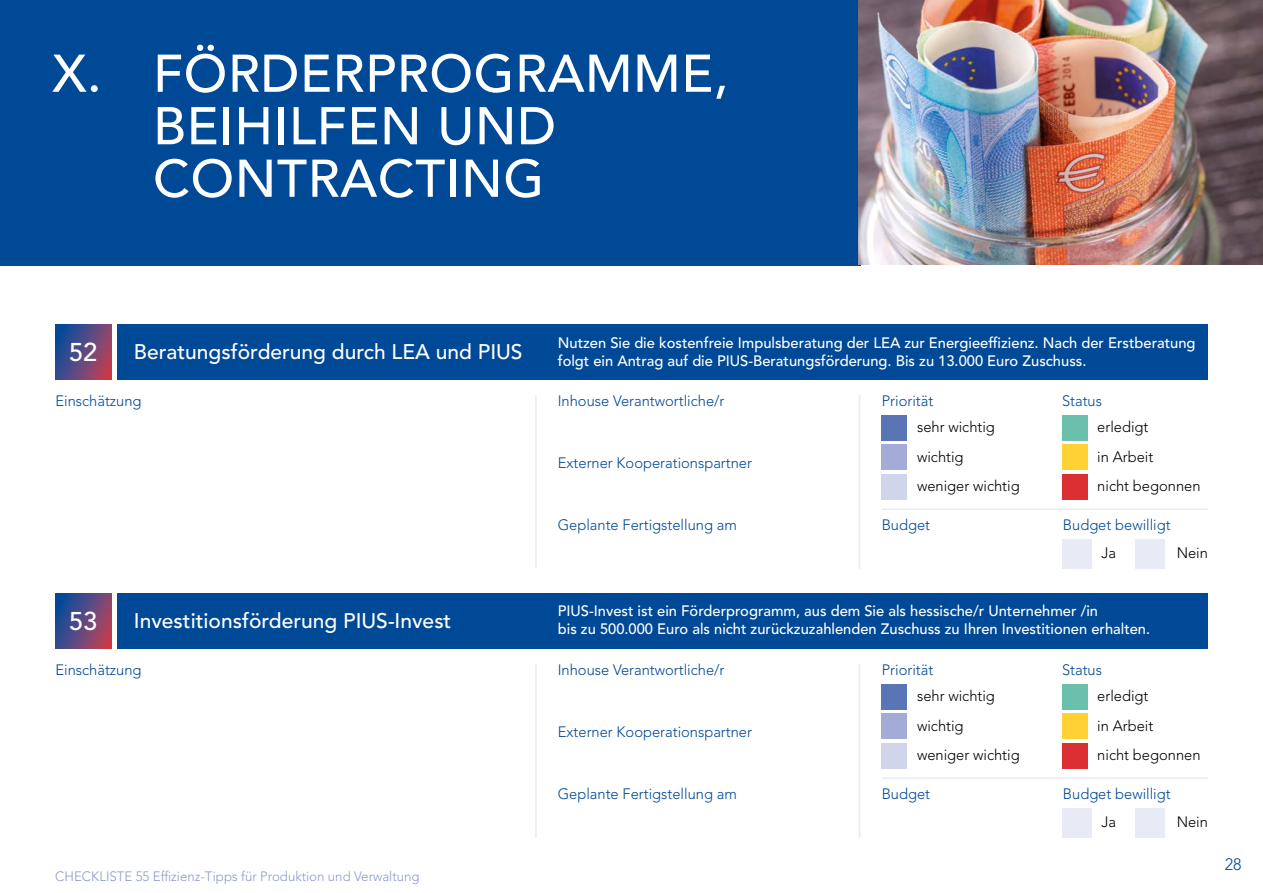
<style>
.page{position:relative;width:1263px;height:893px;background:#fff}
.page>*{position:absolute;margin:0;border:0;box-sizing:border-box;transform-origin:0 0}
.LEA_Head_weiss_Kapit{font:500 52.5px/52.5px "Avenir LT Std";letter-spacing:.01em;color:#fff}
.LEA_Head_25pt{font:500 25.5px "Avenir LT Std";color:#fff}
.LEA_Head_TIPPS__inha{font:500 21px "Avenir LT Std";color:#fff}
.t1{font:300 16.5px "Avenir LT Std";color:#004996}
.COPY_NEU{font:500 15px/18px "Avenir LT Std";color:#fff}
.COPY_NEU-2{font:300 15px "Avenir LT Std";color:#004996}
.COPY_NEU-3{font:300 15px "Avenir LT Std";color:#000}
.t2{font:300 13.5px "Avenir LT Std";color:#8b99cb}
</style>
<div class="page">
<div style="left:0;top:0;width:860px;height:265px;background:#004996"></div>
<img style="left:859px;top:0;width:404px;height:265px">
<svg style="left:55px;top:324px;width:56px;height:56px;background:#5c477d"></svg>
<div style="left:117px;top:324px;width:1091px;height:56px;background:#004996"></div>
<hr style="left:859px;top:395px;width:1px;height:174px;background:#e8eaf6">
<hr style="left:535px;top:395px;width:2px;height:174px;background:#e8eaf6">
<hr style="left:882px;top:508px;width:325px;height:2px;background:#e8eaf6">
<div style="left:1062px;top:539px;width:30px;height:30px;background:#e8eaf6"></div>
<div style="left:1135px;top:539px;width:30px;height:30px;background:#e8eaf6"></div>
<div style="left:882px;top:415px;width:25px;height:26px;background:#5a75b5"></div>
<div style="left:882px;top:445px;width:25px;height:25px;background:#a3acd6"></div>
<div style="left:882px;top:474px;width:25px;height:26px;background:#d1d5ec"></div>
<div style="left:1062px;top:415px;width:25px;height:26px;background:#6ac0aa"></div>
<div style="left:1062px;top:445px;width:25px;height:25px;background:#ffd132"></div>
<div style="left:1062px;top:474px;width:25px;height:26px;background:#dc2f34"></div>
<svg style="left:55px;top:593px;width:56px;height:56px;background:#5c477d"></svg>
<div style="left:117px;top:593px;width:1091px;height:56px;background:#004996"></div>
<hr style="left:859px;top:664px;width:1px;height:174px;background:#e8eaf6">
<hr style="left:535px;top:664px;width:2px;height:174px;background:#e8eaf6">
<hr style="left:882px;top:777px;width:326px;height:2px;background:#e8eaf6">
<div style="left:1062px;top:808px;width:30px;height:30px;background:#e8eaf6"></div>
<div style="left:1135px;top:808px;width:30px;height:30px;background:#e8eaf6"></div>
<div style="left:882px;top:684px;width:25px;height:26px;background:#5a75b5"></div>
<div style="left:882px;top:714px;width:25px;height:25px;background:#a3acd6"></div>
<div style="left:882px;top:743px;width:25px;height:26px;background:#d1d5ec"></div>
<div style="left:1062px;top:684px;width:25px;height:26px;background:#6ac0aa"></div>
<div style="left:1062px;top:714px;width:25px;height:25px;background:#ffd132"></div>
<div style="left:1062px;top:743px;width:25px;height:26px;background:#dc2f34"></div>
<h1 class="LEA_Head_weiss_Kapit" style="left:153px;top:49px;width:577px;text-indent:-100px">X. FÖRDERPROGRAMME,<br>BEIHILFEN UND<br>CONTRACTING</h1>
<h2 class="LEA_Head_25pt" style="left:69px;top:338px;width:30px">52</h2>
<h2 class="LEA_Head_TIPPS__inha" style="left:134px;top:339px;width:390px">Beratungsförderung durch LEA und PIUS</h2>
<p class="COPY_NEU" style="left:558px;top:334px;width:639px">Nutzen Sie die kostenfreie Impulsberatung der LEA zur Energieeffizienz. Nach der Erstberatung folgt ein Antrag auf die PIUS-Beratungsförderung. Bis zu 13.000 Euro Zuschuss.</p>
<p class="COPY_NEU-2" style="left:55px;top:392px;width:88px">Einschätzung</p>
<p class="COPY_NEU-2" style="left:558px;top:392px;width:168px">Inhouse Verantwortliche/r</p>
<p class="COPY_NEU-2" style="left:882px;top:392px;width:53px">Priorität</p>
<p class="COPY_NEU-2" style="left:1062px;top:392px;width:42px">Status</p>
<p class="COPY_NEU-3" style="left:917px;top:418px;width:79px">sehr wichtig</p>
<p class="COPY_NEU-3" style="left:1097px;top:418px;width:53px">erledigt</p>
<p class="COPY_NEU-3" style="left:917px;top:448px;width:48px">wichtig</p>
<p class="COPY_NEU-3" style="left:1097px;top:448px;width:58px">in Arbeit</p>
<p class="COPY_NEU-3" style="left:917px;top:477px;width:104px">weniger wichtig</p>
<p class="COPY_NEU-3" style="left:1097px;top:477px;width:105px">nicht begonnen</p>
<p class="COPY_NEU-2" style="left:558px;top:454px;width:196px">Externer Kooperationspartner</p>
<p class="COPY_NEU-2" style="left:558px;top:516px;width:181px">Geplante Fertigstellung am</p>
<p class="COPY_NEU-2" style="left:882px;top:516px;width:50px">Budget</p>
<p class="COPY_NEU-2" style="left:1063px;top:516px;width:109px">Budget bewilligt</p>
<p class="COPY_NEU-3" style="left:1101px;top:544px;width:16px">Ja</p>
<p class="COPY_NEU-3" style="left:1177px;top:544px;width:33px">Nein</p>
<h2 class="LEA_Head_25pt" style="left:69px;top:607px;width:30px">53</h2>
<h2 class="LEA_Head_TIPPS__inha" style="left:134px;top:608px;width:319px">Investitionsförderung PIUS-Invest</h2>
<p class="COPY_NEU" style="left:558px;top:603px;width:594px">PIUS-Invest ist ein Förderprogramm, aus dem Sie als hessische/r Unternehmer /in<br>bis zu 500.000 Euro als nicht zurückzuzahlenden Zuschuss zu Ihren Investitionen erhalten.</p>
<p class="COPY_NEU-2" style="left:55px;top:661px;width:88px">Einschätzung</p>
<p class="COPY_NEU-2" style="left:558px;top:661px;width:168px">Inhouse Verantwortliche/r</p>
<p class="COPY_NEU-2" style="left:882px;top:661px;width:53px">Priorität</p>
<p class="COPY_NEU-2" style="left:1062px;top:661px;width:42px">Status</p>
<p class="COPY_NEU-3" style="left:917px;top:687px;width:79px">sehr wichtig</p>
<p class="COPY_NEU-3" style="left:1097px;top:687px;width:53px">erledigt</p>
<p class="COPY_NEU-3" style="left:917px;top:717px;width:48px">wichtig</p>
<p class="COPY_NEU-3" style="left:1097px;top:717px;width:58px">in Arbeit</p>
<p class="COPY_NEU-3" style="left:917px;top:746px;width:104px">weniger wichtig</p>
<p class="COPY_NEU-3" style="left:1097px;top:746px;width:105px">nicht begonnen</p>
<p class="COPY_NEU-2" style="left:558px;top:723px;width:196px">Externer Kooperationspartner</p>
<p class="t2" style="left:55px;top:868px;width:366px">CHECKLISTE 55 Effizienz-Tipps für Produktion und Verwaltung</p>
<p class="COPY_NEU-2" style="left:558px;top:785px;width:181px">Geplante Fertigstellung am</p>
<p class="COPY_NEU-2" style="left:882px;top:785px;width:50px">Budget</p>
<p class="COPY_NEU-2" style="left:1063px;top:785px;width:109px">Budget bewilligt</p>
<p class="COPY_NEU-3" style="left:1101px;top:813px;width:16px">Ja</p>
<p class="COPY_NEU-3" style="left:1177px;top:813px;width:33px">Nein</p>
<p class="t1" style="left:1225px;top:855px;width:18px">28</p>
</div>
